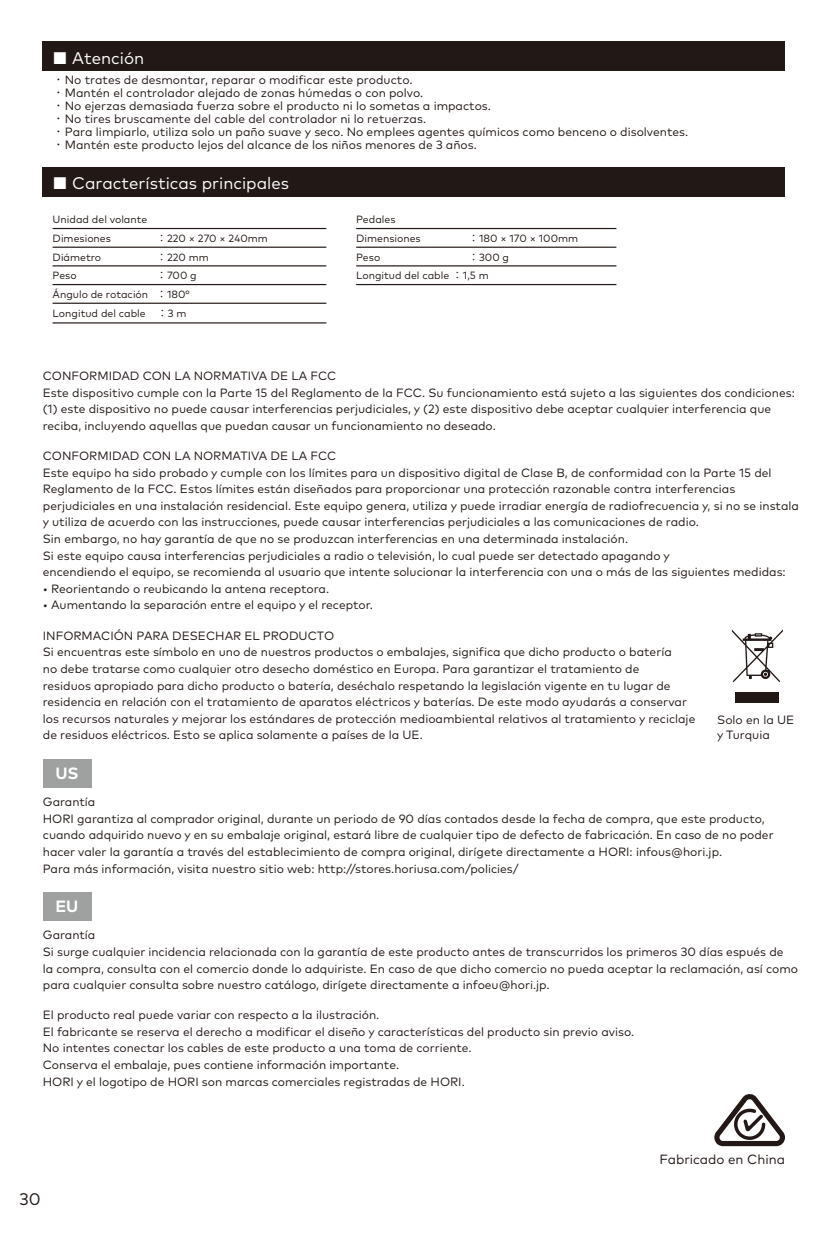
<style>
.page{position:relative;width:834px;height:1251px;background:#fff}
.page>*{position:absolute;margin:0;border:0;box-sizing:border-box;transform-origin:0 0}
.t1{font:16.8px "Mark OT";color:#fff}
.t2{font:16.8px "Mark OT";color:#221815}
.t3{font:700 16.2px "Mark OT";color:#fff}
.t4{font:13.2px "Mark OT";color:#221815}
.t5{font:12px/16.5px "Mark OT";color:#221815}
.t6{font:10.5px/18.6px "Mark OT";color:#221815}
.s1{font-family:"SST Jp Pro"}
.s2{font-family:"Koz Go Pr 6 N"}
</style>
<div class="page">
<div style="left:43px;top:168px;width:741px;height:29px;background:#221815"></div>
<hr style="left:53px;top:228px;width:273px;height:1px;background:#221815">
<hr style="left:53px;top:246px;width:273px;height:2px;background:#221815">
<hr style="left:53px;top:265px;width:273px;height:1px;background:#221815">
<hr style="left:53px;top:284px;width:273px;height:1px;background:#221815">
<hr style="left:53px;top:302px;width:273px;height:2px;background:#221815">
<hr style="left:356px;top:228px;width:260px;height:1px;background:#221815">
<hr style="left:356px;top:246px;width:260px;height:2px;background:#221815">
<hr style="left:356px;top:265px;width:260px;height:1px;background:#221815">
<hr style="left:356px;top:284px;width:260px;height:1px;background:#221815">
<hr style="left:53px;top:322px;width:273px;height:1px;background:#221815">
<div style="left:43px;top:41px;width:741px;height:30px;background:#221815"></div>
<svg style="left:714px;top:1094px;width:70px;height:51px"></svg>
<div style="left:735px;top:692px;width:44px;height:10px;background:#221815"></div>
<svg style="left:731px;top:629px;width:51px;height:53px"></svg>
<div style="left:43px;top:759px;width:49px;height:28px;background:#9fa0a0"></div>
<div style="left:43px;top:892px;width:49px;height:28px;background:#9fa0a0"></div>
<h1 class="t1" style="left:53px;top:47px;width:93px">■ Atención</h1>
<p class="t5" style="left:53px;top:73px;width:637px;line-height:12.9px"><span class="s1">・</span> No trates de desmontar, reparar o modificar este producto.<br><span class="s1">・</span> Mantén el controlador alejado de zonas húmedas o con polvo.<br><span class="s1">・</span> No ejerzas demasiada fuerza sobre el producto ni lo sometas a impactos.<br><span class="s1">・</span> No tires bruscamente del cable del controlador ni lo retuerzas.<br><span class="s1">・</span> Para limpiarlo, utiliza solo un paño suave y seco. No emplees agentes químicos como benceno o disolventes.<span class="s1">・</span> Mantén este producto lejos del alcance de los niños menores de 3 años.</p>
<h1 class="t1" style="left:53px;top:172px;width:238px">■ Características principales</h1>
<p class="t6" style="left:53px;top:210px;width:96px">Unidad del volante<br>Dimesiones</p>
<p class="t6" style="left:156px;top:229px;width:113px"><span class="s2">：</span> 220 × 270 × 240mm</p>
<p class="t6" style="left:53px;top:247px;width:50px">Diámetro</p>
<p class="t6" style="left:156px;top:247px;width:54px"><span class="s2">：</span> 220 mm</p>
<p class="t6" style="left:53px;top:266px;width:26px">Peso</p>
<p class="t6" style="left:53px;top:266px;width:145px;text-indent:104px"><span class="s2">：</span> 700 g<br>Ángulo de rotación <span class="s2">：</span> 180°<br>Longitud del cable <span class="s2">：</span> 3 m</p>
<p class="t6" style="left:356px;top:210px;width:66px">Pedales<br>Dimensiones</p>
<p class="t6" style="left:468px;top:229px;width:111px"><span class="s2">：</span> 180 × 170 × 100mm</p>
<p class="t6" style="left:356px;top:247px;width:154px;text-indent:112px"><span class="s2">：</span> 300 g<br>Longitud del cable <span class="s2">：</span> 1,5 m</p>
<p class="t6" style="left:356px;top:247px;width:26px">Peso</p>
<p class="t5" style="left:43px;top:367px;width:753px">CONFORMIDAD CON LA NORMATIVA DE LA FCC<br>Este dispositivo cumple con la Parte 15 del Reglamento de la FCC. Su funcionamiento está sujeto a las siguientes dos condiciones: (1) este dispositivo no puede causar interferencias perjudiciales, y (2) este dispositivo debe aceptar cualquier interferencia que reciba, incluyendo aquellas que puedan causar un funcionamiento no deseado.</p>
<p class="t5" style="left:43px;top:447px;width:757px">CONFORMIDAD CON LA NORMATIVA DE LA FCC<br>Este equipo ha sido probado y cumple con los límites para un dispositivo digital de Clase B, de conformidad con la Parte 15 del Reglamento de la FCC. Estos límites están diseñados para proporcionar una protección razonable contra interferencias perjudiciales en una instalación residencial. Este equipo genera, utiliza y puede irradiar energía de radiofrecuencia y, si no se instala y utiliza de acuerdo con las instrucciones, puede causar interferencias perjudiciales a las comunicaciones de radio.<br>Sin embargo, no hay garantía de que no se produzcan interferencias en una determinada instalación.<br>Si este equipo causa interferencias perjudiciales a radio o televisión, lo cual puede ser detectado apagando y<br>encendiendo el equipo, se recomienda al usuario que intente solucionar la interferencia con una o más de las siguientes medidas:</p>
<p class="t5" style="left:43px;top:580px;width:288px">• Reorientando o reubicando la antena receptora.</p>
<p class="t5" style="left:43px;top:596px;width:331px">• Aumentando la separación entre el equipo y el receptor.</p>
<p class="t5" style="left:43px;top:627px;width:654px">INFORMACIÓN PARA DESECHAR EL PRODUCTO<br>Si encuentras este símbolo en uno de nuestros productos o embalajes, significa que dicho producto o batería<br>no debe tratarse como cualquier otro desecho doméstico en Europa. Para garantizar el tratamiento de<br>residuos apropiado para dicho producto o batería, deséchalo respetando la legislación vigente en tu lugar de residencia en relación con el tratamiento de aparatos eléctricos y baterías. De este modo ayudarás a conservar los recursos naturales y mejorar los estándares de protección medioambiental relativos al tratamiento y reciclaje de residuos eléctricos. Esto se aplica solamente a países de la UE.</p>
<p class="t5" style="left:717px;top:712px;width:79px;line-height:15px">Solo en la UE y Turquia</p>
<h2 class="t3" style="left:55px;top:762px;width:25px">US</h2>
<p class="t5" style="left:43px;top:793px;width:732px">Garantía<br>HORI garantiza al comprador original, durante un periodo de 90 días contados desde la fecha de compra, que este producto, cuando adquirido nuevo y en su embalaje original, estará libre de cualquier tipo de defecto de fabricación. En caso de no poder hacer valer la garantía a través del establecimiento de compra original, dirígete directamente a HORI: infous@hori.jp.<br>Para más información, visita nuestro sitio web: http://stores.horiusa.com/policies/</p>
<h2 class="t3" style="left:55px;top:895px;width:25px">EU</h2>
<p class="t5" style="left:43px;top:926px;width:756px">Garantía<br>Si surge cualquier incidencia relacionada con la garantía de este producto antes de transcurridos los primeros 30 días espués de<br>la compra, consulta con el comercio donde lo adquiriste. En caso de que dicho comercio no pueda aceptar la reclamación, así como para cualquier consulta sobre nuestro catálogo, dirígete directamente a infoeu@hori.jp.</p>
<p class="t5" style="left:43px;top:1006px;width:592px">El producto real puede variar con respecto a la ilustración.<br>El fabricante se reserva el derecho a modificar el diseño y características del producto sin previo aviso.<br>No intentes conectar los cables de este producto a una toma de corriente.<br>Conserva el embalaje, pues contiene información importante.<br>HORI y el logotipo de HORI son marcas comerciales registradas de HORI.</p>
<h1 class="t2" style="left:20px;top:1188px;width:23px">30</h1>
<p class="t4" style="left:659px;top:1151px;width:127px">Fabricado en China</p>
</div>
